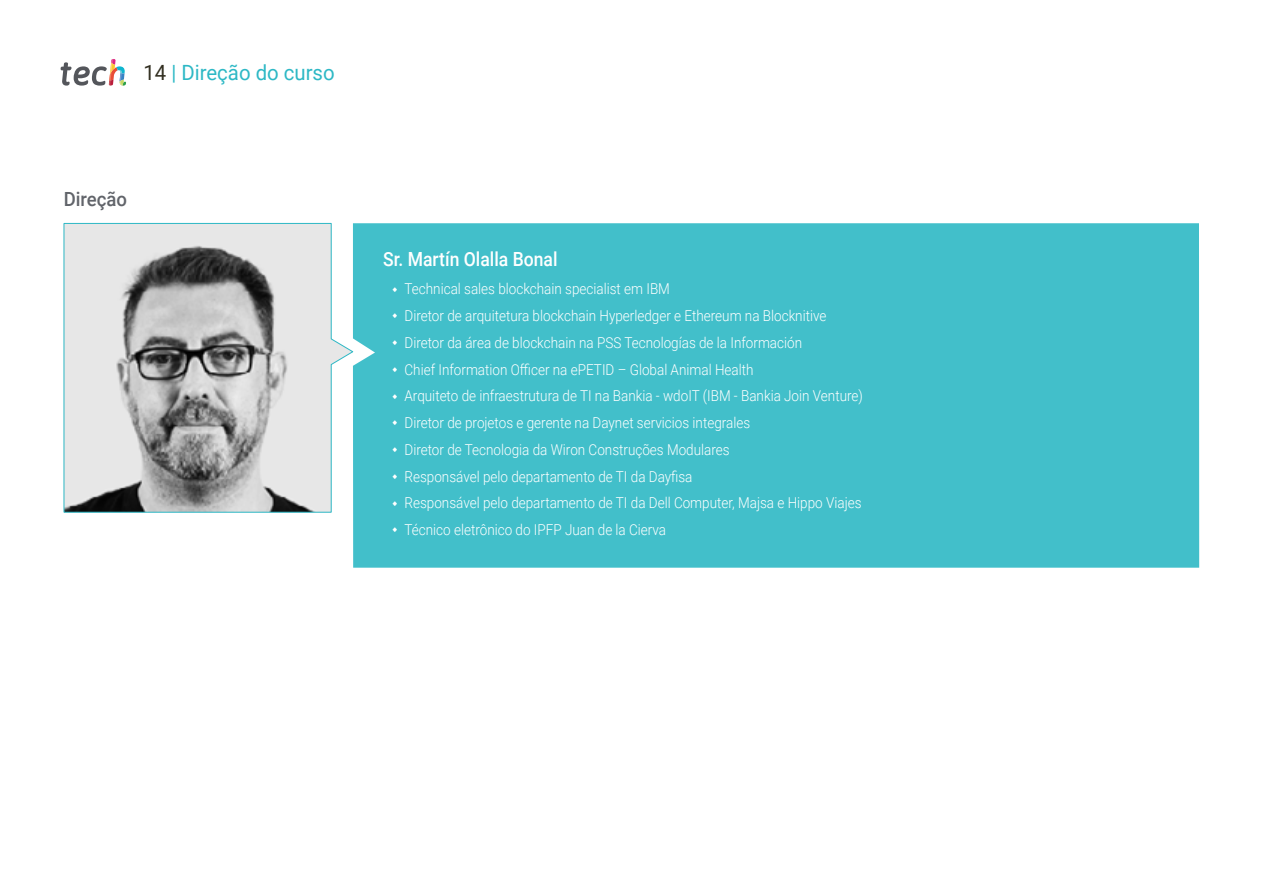
<style>
.page{position:relative;width:1263px;height:893px;background:#fff}
.page>*{position:absolute;margin:0;border:0;box-sizing:border-box;transform-origin:0 0}
.t1{font:21px "Roboto";color:#2db8c5}
.t2{font:500 19.5px "Roboto";color:#fff;scale:.9 1}
.t3{font:500 19.5px "Roboto";color:#61646a;scale:.95 1}
.t4{font:300 15px/26.7px "Roboto";color:#fff;scale:.9 1}
.s1{color:#312e20}
</style>
<div class="page">
<svg style="left:61px;top:59px;width:65px;height:27px"></svg>
<div style="left:353px;top:223px;width:846px;height:345px;background:#42bfca"></div>
<svg style="left:64px;top:223px;width:289px;height:290px;background:#bfc0c1"></svg>
<svg style="left:393px;top:287px;width:4px;height:5px"></svg>
<svg style="left:393px;top:313px;width:4px;height:5px"></svg>
<svg style="left:393px;top:340px;width:4px;height:5px"></svg>
<svg style="left:393px;top:367px;width:4px;height:5px"></svg>
<svg style="left:393px;top:394px;width:4px;height:5px"></svg>
<svg style="left:393px;top:420px;width:4px;height:5px"></svg>
<svg style="left:393px;top:447px;width:4px;height:5px"></svg>
<svg style="left:393px;top:474px;width:4px;height:5px"></svg>
<svg style="left:393px;top:501px;width:4px;height:5px"></svg>
<svg style="left:393px;top:527px;width:4px;height:5px"></svg>
<h1 class="t1" style="left:144px;top:57px;width:193px"><span class="s1">14</span> | Direção do curso</h1>
<h2 class="t3" style="left:64px;top:185px;width:68px">Direção</h2>
<h2 class="t2" style="left:383px;top:245px;width:195px">Sr. Martín Olalla Bonal</h2>
<p class="t4" style="left:404px;top:275px;width:511px">Technical sales blockchain specialist em IBM<br>Diretor de arquitetura blockchain Hyperledger e Ethereum na Blocknitive Diretor da área de blockchain na PSS Tecnologías de la Información<br>Chief Information Officer na ePETID – Global Animal Health<br>Arquiteto de infraestrutura de TI na Bankia - wdoIT (IBM - Bankia Join Venture)<br>Diretor de projetos e gerente na Daynet servicios integrales<br>Diretor de Tecnologia da Wiron Construções Modulares<br>Responsável pelo departamento de TI da Dayfisa<br>Responsável pelo departamento de TI da Dell Computer, Majsa e Hippo Viajes Técnico eletrônico do IPFP Juan de la Cierva</p>
</div>
